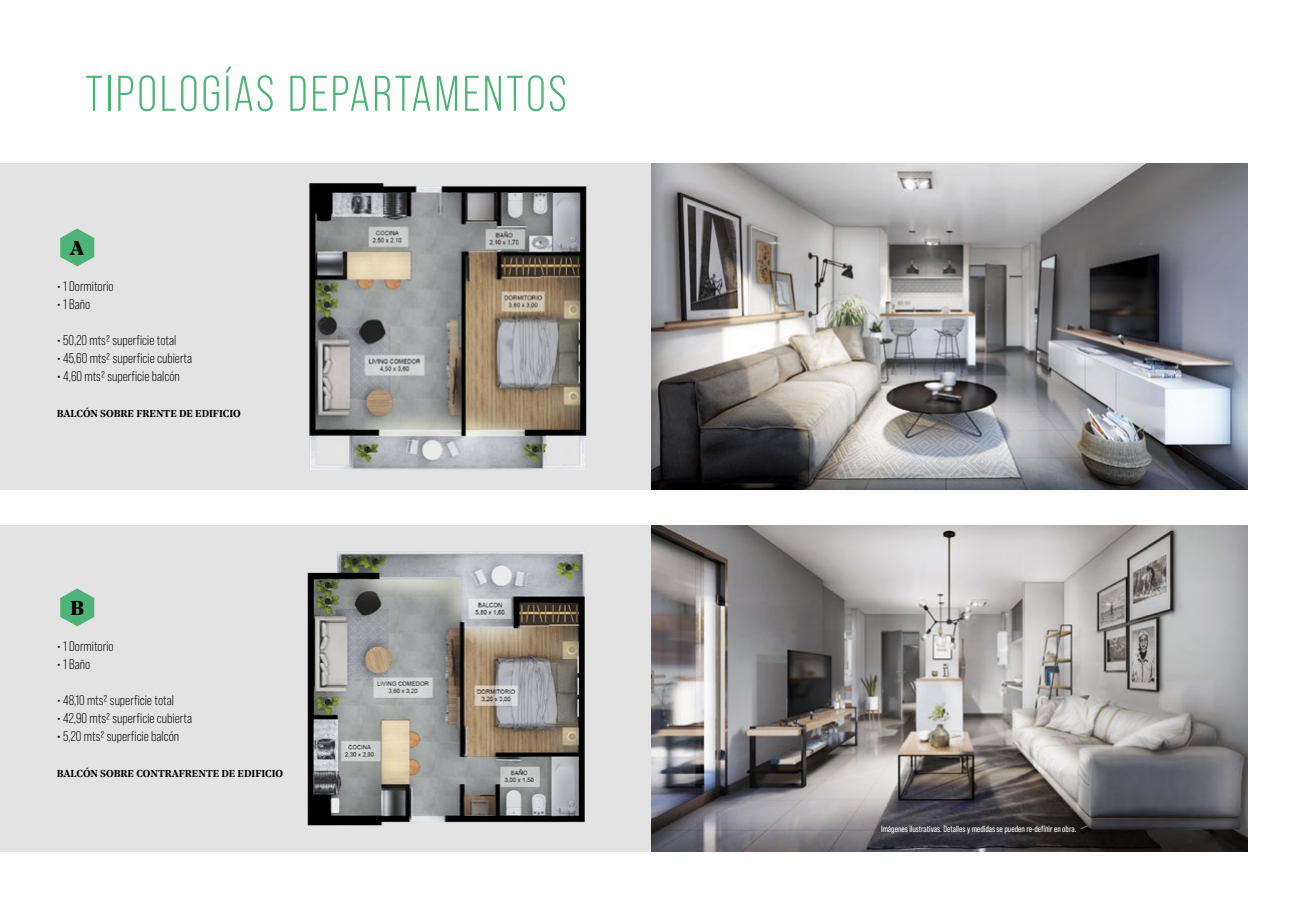
<style>
.page{position:relative;width:1304px;height:908px;background:#fff}
.page>*{position:absolute;margin:0;border:0;box-sizing:border-box;transform-origin:0 0}
.t1{font:50px "Bebas Neue Pro";letter-spacing:.05em;color:#4db376}
.t2{font:700 20px "Noe Text";color:#000}
.t3{font:14px "Bebas Neue Pro";color:#010202}
.t4{font:600 10px "Noe Text";color:#000}
.t5{font:9px "Bebas Neue Pro";color:#fff}
.s1{font-weight:700;color:#000}
</style>
<div class="page">
<div style="left:0;top:163px;width:1247px;height:326px;background:#e3e3e3"></div>
<div style="left:0;top:525px;width:1247px;height:325px;background:#e3e3e3"></div>
<img style="left:652px;top:525px;width:595px;height:325px">
<img style="left:307px;top:551px;width:278px;height:274px">
<img style="left:309px;top:183px;width:278px;height:286px">
<img style="left:652px;top:163px;width:595px;height:326px">
<svg style="left:60px;top:588px;width:34px;height:38px"></svg>
<svg style="left:60px;top:228px;width:34px;height:38px"></svg>
<h1 class="t1" style="left:85px;top:66px;width:483px">TIPOLOGÍAS DEPARTAMENTOS</h1>
<h2 class="t2" style="left:70px;top:233px;width:16px">A</h2>
<p class="t3" style="left:57px;top:278px;width:58px"><span class="s1">•</span> 1 Dormitorio</p>
<p class="t3" style="left:57px;top:296px;width:35px"><span class="s1">•</span> 1 Baño</p>
<p class="t3" style="left:57px;top:332px;width:121px"><span class="s1">•</span> 50,20 mts2 superficie total</p>
<p class="t3" style="left:57px;top:350px;width:137px"><span class="s1">•</span> 45,60 mts2 superficie cubierta</p>
<p class="t3" style="left:57px;top:368px;width:125px"><span class="s1">•</span> 4,60 mts2 superficie balcón</p>
<p class="t4" style="left:57px;top:406px;width:186px">BALCÓN SOBRE FRENTE DE EDIFICIO</p>
<h2 class="t2" style="left:70px;top:593px;width:16px">B</h2>
<p class="t3" style="left:57px;top:638px;width:58px"><span class="s1">•</span> 1 Dormitorio</p>
<p class="t3" style="left:57px;top:656px;width:35px"><span class="s1">•</span> 1 Baño</p>
<p class="t3" style="left:57px;top:692px;width:119px"><span class="s1">•</span> 48,10 mts2 superficie total</p>
<p class="t3" style="left:57px;top:710px;width:137px"><span class="s1">•</span> 42,90 mts2 superficie cubierta</p>
<p class="t3" style="left:57px;top:728px;width:124px"><span class="s1">•</span> 5,20 mts2 superficie balcón</p>
<p class="t4" style="left:57px;top:766px;width:228px">BALCÓN SOBRE CONTRAFRENTE DE EDIFICIO</p>
<p class="t5" style="left:881px;top:823px;width:197px">Imágenes ilustrativas. Detalles y medidas se pueden re-definir en obra.</p>
</div>
